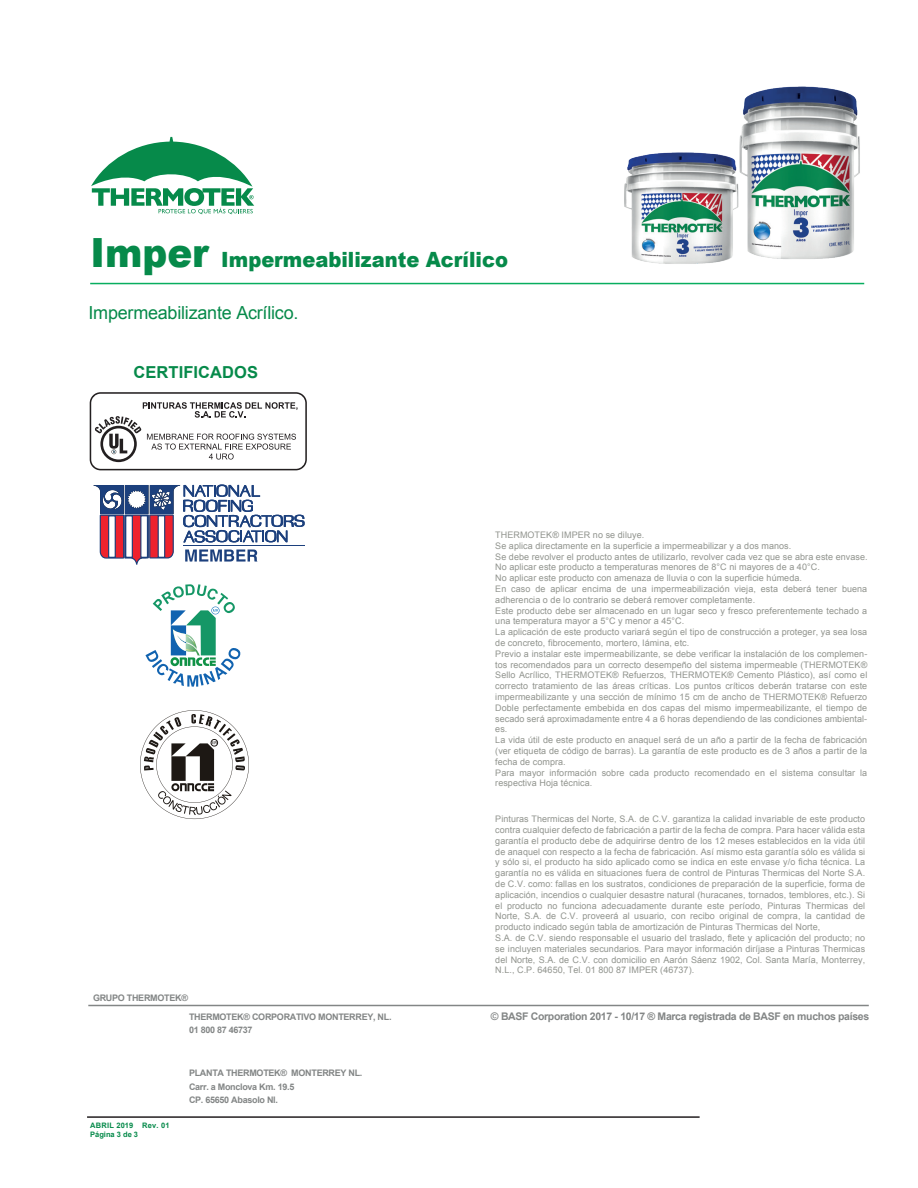
<style>
.page{position:relative;width:918px;height:1188px;background:#fff}
.page>*{position:absolute;margin:0;border:0;box-sizing:border-box;transform-origin:0 0}
.t1{font:900 21px "Arial";color:#068a4a;scale:.93 1}
.t2{font:18px "Arial";letter-spacing:-.015em;color:#068a4a}
.t3{font:700 16.5px "Arial";letter-spacing:.005em;color:#068a4a}
.t4{font:700 10.5px "Arial";letter-spacing:-.03em;color:#838686}
.t5{font:9px/10.8px "Arial";letter-spacing:.005em;color:#91948e}
.t6{font:700 9px/13.5px "Arial";letter-spacing:-.03em;color:#838686}
.t7{font:700 7.5px/9px "Arial";letter-spacing:.015em;color:#068a4a}
.s1{font-size:40.2px}
</style>
<div class="page">
<hr style="left:88px;top:1005px;width:781px;height:1px;background:#838686">
<svg style="left:90px;top:392px;width:217px;height:78px"></svg>
<svg style="left:94px;top:484px;width:211px;height:81px"></svg>
<hr style="left:87px;top:1116px;width:613px;height:2px;background:#231f20">
<svg style="left:145px;top:584px;width:96px;height:103px"></svg>
<svg style="left:140px;top:710px;width:109px;height:109px"></svg>
<hr style="left:90px;top:283px;width:774px;height:1px;background:#08ae5f">
<svg style="left:91px;top:137px;width:163px;height:77px"></svg>
<img style="left:739px;top:86px;width:121px;height:173px">
<img style="left:624px;top:151px;width:116px;height:113px">
<h1 class="t1" style="left:91px;top:244px;width:450px"><span class="s1">Imper</span> Impermeabilizante Acrílico</h1>
<h2 class="t2" style="left:88px;top:301px;width:211px">Impermeabilizante Acrílico.</h2>
<h3 class="t3" style="left:134px;top:362px;width:126px">CERTIFICADOS</h3>
<p class="t6" style="left:93px;top:991px;width:96px">GRUPO THERMOTEK®</p>
<p class="t7" style="left:90px;top:1121px;width:49px">ABRIL 2019<br>Página 3 de 3</p>
<p class="t7" style="left:142px;top:1121px;width:29px">Rev. 01</p>
<p class="t6" style="left:189px;top:1010px;width:204px">THERMOTEK® CORPORATIVO MONTERREY, NL.<br>01 800 87 46737</p>
<p class="t6" style="left:189px;top:1067px;width:175px">PLANTA THERMOTEK® MONTERREY NL.<br>Carr. a Monclova Km. 19.5<br>CP. 65650 Abasolo Nl.</p>
<p class="t5" style="left:495px;top:529px;width:374px">THERMOTEK® IMPER no se diluye.<br>Se aplica directamente en la superficie a impermeabilizar y a dos manos.<br>Se debe revolver el producto antes de utilizarlo, revolver cada vez que se abra este envase.<br>No aplicar este producto a temperaturas menores de 8°C ni mayores de a 40°C.<br>No aplicar este producto con amenaza de lluvia o con la superficie húmeda.<br>En caso de aplicar encima de una impermeabilización vieja, esta deberá tener buena adherencia o de lo contrario se deberá remover completamente.<br>Este producto debe ser almacenado en un lugar seco y fresco preferentemente techado a una temperatura mayor a 5°C y menor a 45°C.<br>La aplicación de este producto variará según el tipo de construcción a proteger, ya sea losa de concreto, fibrocemento, mortero, lámina, etc.<br>Previo a instalar este impermeabilizante, se debe verificar la instalación de los complemen&shy;tos recomendados para un correcto desempeño del sistema impermeable (THERMOTEK® Sello Acrílico, THERMOTEK® Refuerzos, THERMOTEK® Cemento Plástico), así como el correcto tratamiento de las áreas críticas. Los puntos críticos deberán tratarse con este impermeabilizante y una sección de mínimo 15 cm de ancho de THERMOTEK® Refuerzo Doble perfectamente embebida en dos capas del mismo impermeabilizante, el tiempo de secado será aproximadamente entre 4 a 6 horas dependiendo de las condiciones ambiental&shy;es.<br>La vida útil de este producto en anaquel será de un año a partir de la fecha de fabricación (ver etiqueta de código de barras). La garantía de este producto es de 3 años a partir de la fecha de compra.<br>Para mayor información sobre cada producto recomendado en el sistema consultar la respectiva Hoja técnica.</p>
<p class="t5" style="left:495px;top:814px;width:371px">Pinturas Thermicas del Norte, S.A. de C.V. garantiza la calidad invariable de este producto contra cualquier defecto de fabricación a partir de la fecha de compra. Para hacer válida esta garantía el producto debe de adquirirse dentro de los 12 meses establecidos en la vida útil de anaquel con respecto a la fecha de fabricación. Así mismo esta garantía sólo es válida si y sólo si, el producto ha sido aplicado como se indica en este envase y/o ficha técnica. La garantía no es válida en situaciones fuera de control de Pinturas Thermicas del Norte S.A. de C.V. como: fallas en los sustratos, condiciones de preparación de la superficie, forma de aplicación, incendios o cualquier desastre natural (huracanes, tornados, temblores, etc.). Si el producto no funciona adecuadamente durante este período, Pinturas Thermicas del Norte, S.A. de C.V. proveerá al usuario, con recibo original de compra, la cantidad de producto indicado según tabla de amortización de Pinturas Thermicas del Norte,<br>S.A. de C.V. siendo responsable el usuario del traslado, flete y aplicación del producto; no se incluyen materiales secundarios. Para mayor información diríjase a Pinturas Thermicas del Norte, S.A. de C.V. con domicilio en Aarón Sáenz 1902, Col. Santa María, Monterrey, N.L., C.P. 64650, Tel. 01 800 87 IMPER (46737).</p>
<p class="t4" style="left:491px;top:1009px;width:380px">© BASF Corporation 2017 - 10/17 ® Marca registrada de BASF en muchos países</p>
</div>
